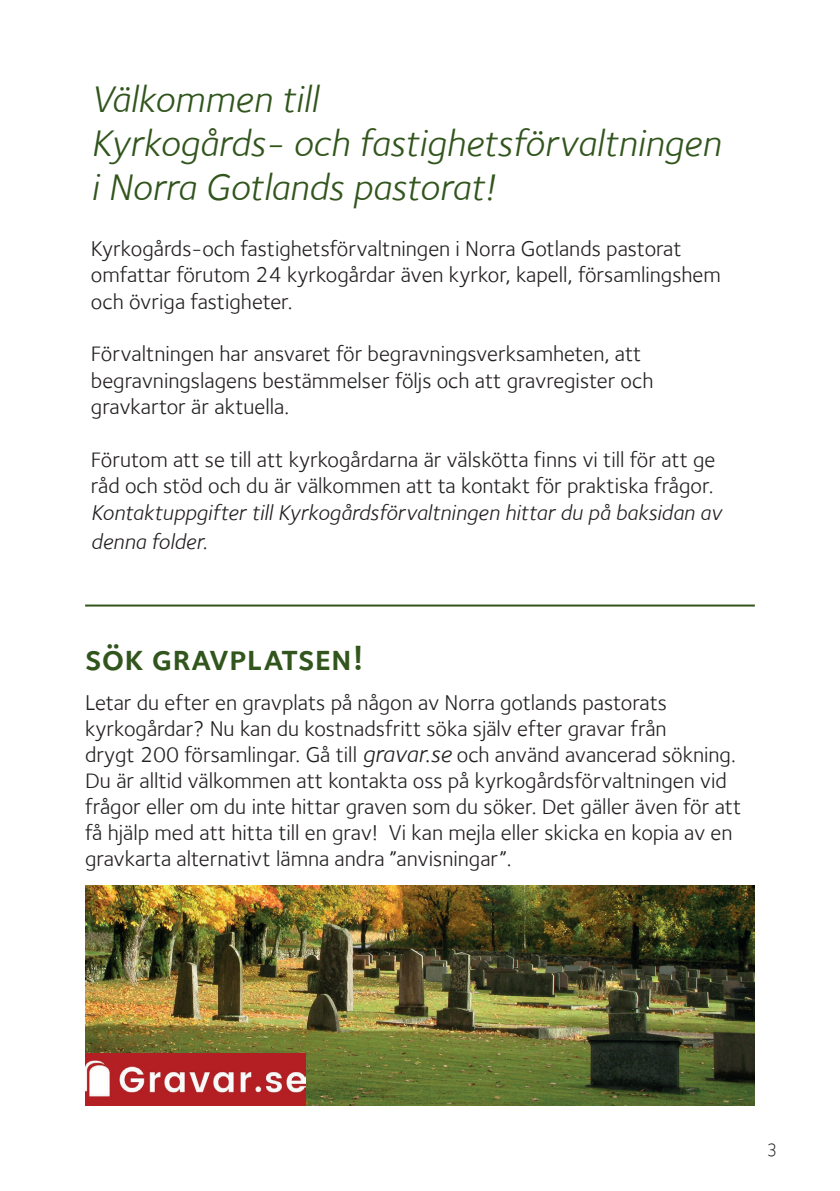
<style>
.page{position:relative;width:840px;height:1191px;background:#fff}
.page>*{position:absolute;margin:0;border:0;box-sizing:border-box;transform-origin:0 0}
.t1{font:italic 38px/44px "Foundry Sterling";color:#31551d}
.t2{font:36px "Foundry Sterling Demi Expert";color:#31551d}
.t3{font:22px/26px "Foundry Sterling";color:#231f20}
.t4{font:italic 22px/28.8px "Foundry Sterling";color:#231f20}
.t5{font:20px "Foundry Sterling Light OSF";color:#231f20}
.s1{font-style:italic;font-size:24px}
</style>
<div class="page">
<img style="left:85px;top:885px;width:669px;height:221px">
<img style="left:85px;top:1053px;width:220px;height:53px">
<hr style="left:85px;top:604px;width:669px;height:2px;background:#31551d">
<h1 class="t1" style="left:91px;top:77px;width:631px">Välkommen till<br>Kyrkogårds- och fastighetsförvaltningen i Norra Gotlands pastorat!</h1>
<p class="t3" style="left:91px;top:235px;width:631px">Kyrkogårds-och fastighetsförvaltningen i Norra Gotlands pastorat omfattar förutom 24 kyrkogårdar även kyrkor, kapell, församlingshem och övriga fastigheter.</p>
<p class="t3" style="left:91px;top:340px;width:563px">Förvaltningen har ansvaret för begravningsverksamheten, att begravningslagens bestämmelser följs och att gravregister och gravkartor är aktuella.</p>
<p class="t3" style="left:91px;top:446px;width:625px">Förutom att se till att kyrkogårdarna är välskötta finns vi till för att ge råd och stöd och du är välkommen att ta kontakt för praktiska frågor.</p>
<p class="t4" style="left:91px;top:498px;width:631px">Kontaktuppgifter till Kyrkogårdsförvaltningen hittar du på baksidan av denna folder.</p>
<h2 class="t2" style="left:85px;top:636px;width:281px">sök gravplatsen!</h2>
<p class="t3" style="left:85px;top:689px;width:657px">Letar du efter en gravplats på någon av Norra gotlands pastorats kyrkogårdar? Nu kan du kostnadsfritt söka själv efter gravar från<br>drygt 200 församlingar. Gå till <span class="s1">gravar.se</span> och använd avancerad sökning.<br>Du är alltid välkommen att kontakta oss på kyrkogårdsförvaltningen vid frågor eller om du inte hittar graven som du söker. Det gäller även för att få hjälp med att hitta till en grav! Vi kan mejla eller skicka en kopia av en gravkarta alternativt lämna andra ”anvisningar”.</p>
<p class="t5" style="left:767px;top:1136px;width:10px">3</p>
</div>
